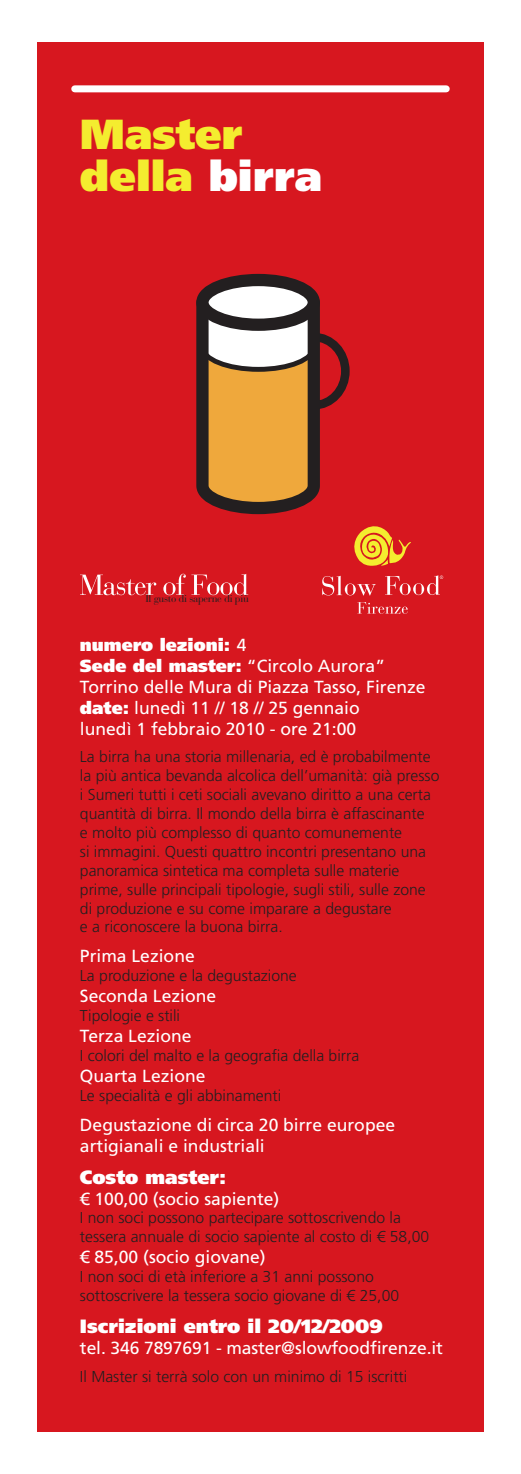
<style>
.page{position:relative;width:521px;height:1474px;background:#fff}
.page>*{position:absolute;margin:0;border:0;box-sizing:border-box;transform-origin:0 0}
.t1{font:900 42px/41.6px "Frutiger LT Std";color:#f4ed2f}
.t2{font:900 19.25px "Frutiger LT Std";color:#fff}
.t3{font:17.5px/21px "Frutiger LT Std";color:#fff}
.t4{font:300 15.75px/18.9px "Frutiger LT Std";color:#231f20}
.t5{font:10.5px "Bauer Bodoni Std";letter-spacing:-.03em;color:#231f20}
.s1{color:#fff}
.s2{font-weight:900}
</style>
<div class="page">
<div style="left:37px;top:42px;width:447px;height:1389px;background:#d7171f"></div>
<svg style="left:357px;top:602px;width:51px;height:12px"></svg>
<svg style="left:354px;top:526px;width:57px;height:40px"></svg>
<svg style="left:322px;top:575px;width:54px;height:20px"></svg>
<svg style="left:385px;top:575px;width:58px;height:20px"></svg>
<div style="left:75px;top:85px;width:371px;height:7px;background:#fff"></div>
<svg style="left:196px;top:290px;width:123px;height:225px"></svg>
<svg style="left:198px;top:297px;width:152px;height:211px"></svg>
<svg style="left:202px;top:280px;width:112px;height:45px;background:#d6d5d5"></svg>
<div style="left:196px;top:274px;width:124px;height:57px;border:12px solid #231f20;border-radius:50%"></div>
<svg style="left:80px;top:574px;width:76px;height:21px"></svg>
<svg style="left:163px;top:573px;width:85px;height:22px"></svg>
<h1 class="t1" style="left:80px;top:114px;width:243px">Master della <span class="s1">birra</span></h1>
<p class="t5" style="left:145px;top:592px;width:105px">Il gusto di saperne di più</p>
<p class="t3" style="left:80px;top:634px;width:347px"><span class="s2">numero lezioni:</span> 4<br><span class="s2">Sede del master:</span> “Circolo Aurora”<br>Torrino delle Mura di Piazza Tasso, Firenze <span class="s2">date:</span> lunedì 11 // 18 // 25 gennaio<br>lunedì 1 febbraio 2010 - ore 21:00</p>
<p class="t4" style="left:80px;top:747px;width:361px">La birra ha una storia millenaria, ed è probabilmente la più antica bevanda alcolica dell’umanità: già presso i Sumeri tutti i ceti sociali avevano diritto a una certa quantità di birra. Il mondo della birra è affascinante<br>e molto più complesso di quanto comunemente<br>si immagini. Questi quattro incontri presentano una panoramica sintetica ma completa sulle materie prime, sulle principali tipologie, sugli stili, sulle zone di produzione e su come imparare a degustare<br>e a riconoscere la buona birra.</p>
<p class="t3" style="left:80px;top:945px;width:116px">Prima Lezione</p>
<p class="t4" style="left:80px;top:966px;width:218px">La produzione e la degustazione</p>
<p class="t3" style="left:80px;top:985px;width:138px">Seconda Lezione</p>
<p class="t4" style="left:80px;top:1006px;width:102px">Tipologie e stili</p>
<p class="t3" style="left:80px;top:1025px;width:113px">Terza Lezione</p>
<p class="t4" style="left:80px;top:1046px;width:281px">I colori del malto e la geografia della birra</p>
<p class="t3" style="left:80px;top:1065px;width:127px">Quarta Lezione</p>
<p class="t4" style="left:80px;top:1086px;width:203px">Le specialità e gli abbinamenti</p>
<p class="t3" style="left:80px;top:1114px;width:317px">Degustazione di circa 20 birre europee artigianali e industriali</p>
<p class="t2" style="left:80px;top:1164px;width:148px">Costo master:</p>
<p class="t3" style="left:80px;top:1188px;width:201px">€ 100,00 (socio sapiente)</p>
<p class="t4" style="left:80px;top:1208px;width:351px">I non soci possono partecipare sottoscrivendo la tessera annuale di socio sapiente al costo di € 58,00</p>
<p class="t3" style="left:80px;top:1246px;width:187px">€ 85,00 (socio giovane)</p>
<p class="t4" style="left:80px;top:1267px;width:321px">I non soci di età inferiore a 31 anni possono sottoscrivere la tessera socio giovane di € 25,00</p>
<p class="t2" style="left:80px;top:1314px;width:304px">Iscrizioni entro il 20/12/2009</p>
<p class="t3" style="left:80px;top:1337px;width:364px">tel. 346 7897691 - master@slowfoodfirenze.it</p>
<p class="t4" style="left:80px;top:1366px;width:329px">Il Master si terrà solo con un minimo di 15 iscritti</p>
</div>
